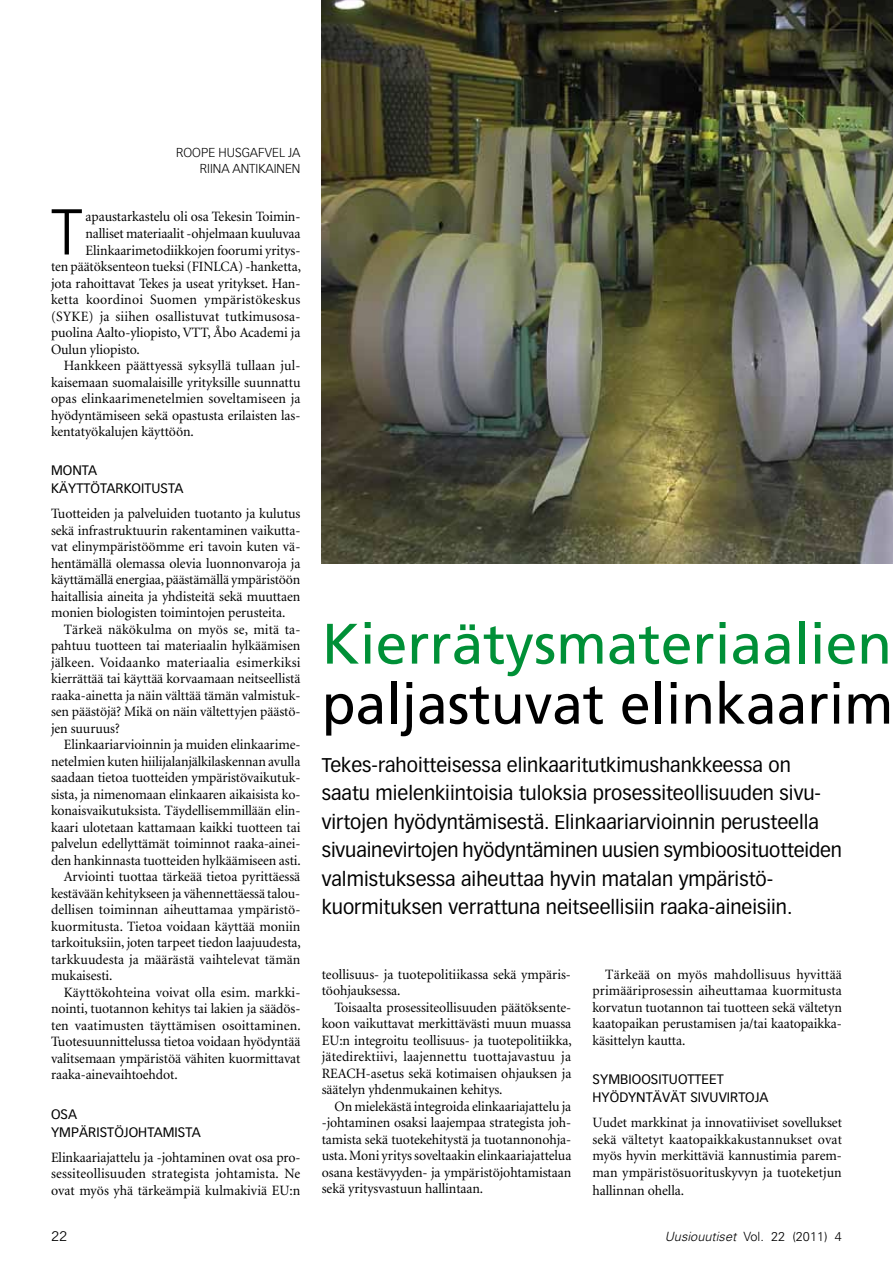
<style>
.page{position:relative;width:893px;height:1263px;background:#fff}
.page>*{position:absolute;margin:0;border:0;box-sizing:border-box;transform-origin:0 0}
.t1{font:300 64.8px "Frutiger LT Std";color:#000}
.t2{font:57px "Frutiger LT Std";color:#009037}
.t3{font:57px "Frutiger LT Std";color:#000}
.t4{font:19.5px/28.5px "Vectora LH";color:#000}
.t5{font:14.25px/16.5px "Minion";letter-spacing:-.005em;color:#000;text-align:justify}
.t6{font:14.25px "Minion";letter-spacing:.015em;color:#000}
.t7{font:14.25px "Minion";letter-spacing:.02em;color:#000}
.t8{font:13.5px/18px "Vectora LH";letter-spacing:.005em;color:#000}
.t9{font:13.5px/18px "Vectora LH";letter-spacing:.1em;color:#000}
.t10{font:13.5px "Trade Gothic";color:#000}
.t11{font:300 12.75px/15.8px "Vectora LH";color:#000;text-align:right}
.t12{font:300 12.75px "Univers";color:#000}
.s1{font-style:italic}
</style>
<div class="page">
<img style="left:322px;top:0;width:571px;height:563px">
<p class="t11" style="left:176px;top:145px;width:126px">ROOPE HUSGAFVEL JA<br>RIINA ANTIKAINEN</p>
<h1 class="t1" style="left:51px;top:195px;width:33px">T</h1>
<p class="t5" style="left:86px;top:209px;width:216px">apaustarkastelu oli osa Tekesin Toimin-</p>
<p class="t5" style="left:86px;top:226px;width:216px">nalliset materiaalit -ohjelmaan kuuluvaa</p>
<p class="t5" style="left:86px;top:242px;width:216px">Elinkaarimetodiikkojen foorumi yritys-</p>
<p class="t5" style="left:51px;top:259px;width:251px">ten päätöksenteon tueksi (FINLCA) -hanketta,</p>
<p class="t5" style="left:51px;top:275px;width:251px">jota rahoittavat Tekes ja useat yritykset. Han-</p>
<p class="t7" style="left:51px;top:292px;width:251px">ketta koordinoi Suomen ympäristökeskus</p>
<p class="t6" style="left:51px;top:309px;width:251px">(SYKE) ja siihen osallistuvat tutkimusosa-</p>
<p class="t5" style="left:51px;top:325px;width:251px">puolina Aalto-yliopisto, VTT, Åbo Academi ja</p>
<p class="t5" style="left:51px;top:341px;width:90px">Oulun yliopisto.</p>
<p class="t5" style="left:64px;top:358px;width:238px">Hankkeen päättyessä syksyllä tullaan jul-</p>
<p class="t5" style="left:51px;top:374px;width:251px">kaisemaan suomalaisille yrityksille suunnattu</p>
<p class="t5" style="left:51px;top:391px;width:251px">opas elinkaarimenetelmien soveltamiseen ja</p>
<p class="t5" style="left:51px;top:407px;width:251px">hyödyntämiseen sekä opastusta erilaisten las-</p>
<p class="t5" style="left:51px;top:424px;width:144px">kentatyökalujen käyttöön.</p>
<p class="t9" style="left:51px;top:462px;width:132px">Monta käyttötarkoitusta</p>
<p class="t5" style="left:51px;top:506px;width:251px">Tuotteiden ja palveluiden tuotanto ja kulutus sekä infrastruktuurin rakentaminen vaikutta&shy;vat elinympäristöömme eri tavoin kuten vä&shy;hentämällä olemassa olevia luonnonvaroja ja käyttämällä energiaa, päästämällä ympäristöön haitallisia aineita ja yhdisteitä sekä muuttaen monien biologisten toimintojen perusteita.</p>
<p class="t5" style="left:51px;top:621px;width:251px;text-indent:13px">Tärkeä näkökulma on myös se, mitä ta&shy;pahtuu tuotteen tai materiaalin hylkäämisen jälkeen. Voidaanko materiaalia esimerkiksi kierrättää tai käyttää korvaamaan neitseellistä raaka-ainetta ja näin välttää tämän valmistuk&shy;sen päästöjä? Mikä on näin vältettyjen päästö&shy;jen suuruus?</p>
<p class="t5" style="left:64px;top:737px;width:238px">Elinkaariarvioinnin ja muiden elinkaarime-</p>
<p class="t5" style="left:51px;top:753px;width:251px">netelmien kuten hiilijalanjälkilaskennan avulla</p>
<p class="t5" style="left:51px;top:770px;width:251px">saadaan tietoa tuotteiden ympäristövaikutuk-</p>
<p class="t5" style="left:51px;top:786px;width:251px">sista, ja nimenomaan elinkaaren aikaisista ko-</p>
<p class="t5" style="left:51px;top:803px;width:251px">konaisvaikutuksista. Täydellisemmillään elin-</p>
<p class="t5" style="left:51px;top:820px;width:251px">kaari ulotetaan kattamaan kaikki tuotteen tai</p>
<p class="t5" style="left:51px;top:836px;width:251px">palvelun edellyttämät toiminnot raaka-ainei-</p>
<p class="t5" style="left:51px;top:853px;width:251px">den hankinnasta tuotteiden hylkäämiseen asti.</p>
<p class="t5" style="left:64px;top:869px;width:238px">Arviointi tuottaa tärkeää tietoa pyrittäessä</p>
<p class="t5" style="left:51px;top:886px;width:251px">kestävään kehitykseen ja vähennettäessä talou-</p>
<p class="t5" style="left:51px;top:902px;width:251px">dellisen toiminnan aiheuttamaa ympäristö-</p>
<p class="t5" style="left:51px;top:919px;width:251px">kuormitusta. Tietoa voidaan käyttää moniin</p>
<p class="t5" style="left:51px;top:935px;width:251px">tarkoituksiin, joten tarpeet tiedon laajuudesta,</p>
<p class="t5" style="left:51px;top:952px;width:251px">tarkkuudesta ja määrästä vaihtelevat tämän</p>
<p class="t5" style="left:51px;top:968px;width:63px">mukaisesti.</p>
<p class="t5" style="left:64px;top:985px;width:238px">Käyttökohteina voivat olla esim. markki-</p>
<p class="t5" style="left:51px;top:1001px;width:251px">nointi, tuotannon kehitys tai lakien ja säädös-</p>
<p class="t5" style="left:51px;top:1018px;width:251px">ten vaatimusten täyttämisen osoittaminen.</p>
<p class="t5" style="left:51px;top:1034px;width:251px">Tuotesuunnittelussa tietoa voidaan hyödyntää</p>
<p class="t5" style="left:51px;top:1051px;width:251px">valitsemaan ympäristöä vähiten kuormittavat</p>
<p class="t5" style="left:51px;top:1067px;width:128px">raaka-ainevaihtoehdot.</p>
<p class="t8" style="left:51px;top:1105px;width:150px">Osa ympäristöjohtamista</p>
<p class="t5" style="left:51px;top:1149px;width:251px">Elinkaariajattelu ja -johtaminen ovat osa pro&shy;sessiteollisuuden strategista johtamista. Ne ovat myös yhä tärkeämpiä kulmakiviä EU:n</p>
<h2 class="t2" style="left:322px;top:610px;width:572px">Kierrätysmateriaalien</h2>
<h2 class="t3" style="left:322px;top:670px;width:573px">paljastuvat elinkaarim</h2>
<p class="t4" style="left:322px;top:750px;width:522px">Tekes-rahoitteisessa elinkaaritutkimushankkeessa on saatu mielenkiintoisia tuloksia prosessiteollisuuden sivu&shy;virtojen hyödyntämisestä. Elinkaariarvioinnin perusteella sivuainevirtojen hyödyntäminen uusien symbioosituotteiden valmistuksessa aiheuttaa hyvin matalan ympäristö&shy;kuormituksen verrattuna neitseellisiin raaka-aineisiin.</p>
<p class="t5" style="left:322px;top:966px;width:251px">teollisuus- ja tuotepolitiikassa sekä ympäris&shy;töohjauksessa.</p>
<p class="t5" style="left:322px;top:999px;width:251px;text-indent:13px">Toisaalta prosessiteollisuuden päätöksente&shy;koon vaikuttavat merkittävästi muun muassa EU:n integroitu teollisuus- ja tuotepolitiikka, jätedirektiivi, laajennettu tuottajavastuu ja REACH-asetus sekä kotimaisen ohjauksen ja säätelyn yhdenmukainen kehitys.</p>
<p class="t5" style="left:322px;top:1098px;width:251px;text-indent:13px">On mielekästä integroida elinkaariajattelu ja -johtaminen osaksi laajempaa strategista joh&shy;tamista sekä tuotekehitystä ja tuotannonohja&shy;usta. Moni yritys soveltaakin elinkaariajattelua osana kestävyyden- ja ympäristöjohtamistaan sekä yritysvastuun hallintaan.</p>
<p class="t5" style="left:592px;top:966px;width:251px;text-indent:13px">Tärkeää on myös mahdollisuus hyvittää primääriprosessin aiheuttamaa kuormitusta korvatun tuotannon tai tuotteen sekä vältetyn kaatopaikan perustamisen ja/tai kaatopaikka&shy;käsittelyn kautta.</p>
<p class="t8" style="left:592px;top:1070px;width:176px">Symbioosituottee t hyödyntävät sivuvirtoja</p>
<p class="t5" style="left:592px;top:1115px;width:251px">Uudet markkinat ja innovatiiviset sovellukset sekä vältetyt kaatopaikkakustannukset ovat myös hyvin merkittäviä kannustimia parem&shy;man ympäristösuorituskyvyn ja tuoteketjun</p>
<p class="t5" style="left:592px;top:1182px;width:93px">hallinnan ohella.</p>
<p class="t10" style="left:51px;top:1228px;width:18px">22</p>
<p class="t12" style="left:665px;top:1229px;width:179px"><span class="s1">Uusiouutiset</span> Vol. 22 (2011) 4</p>
</div>
